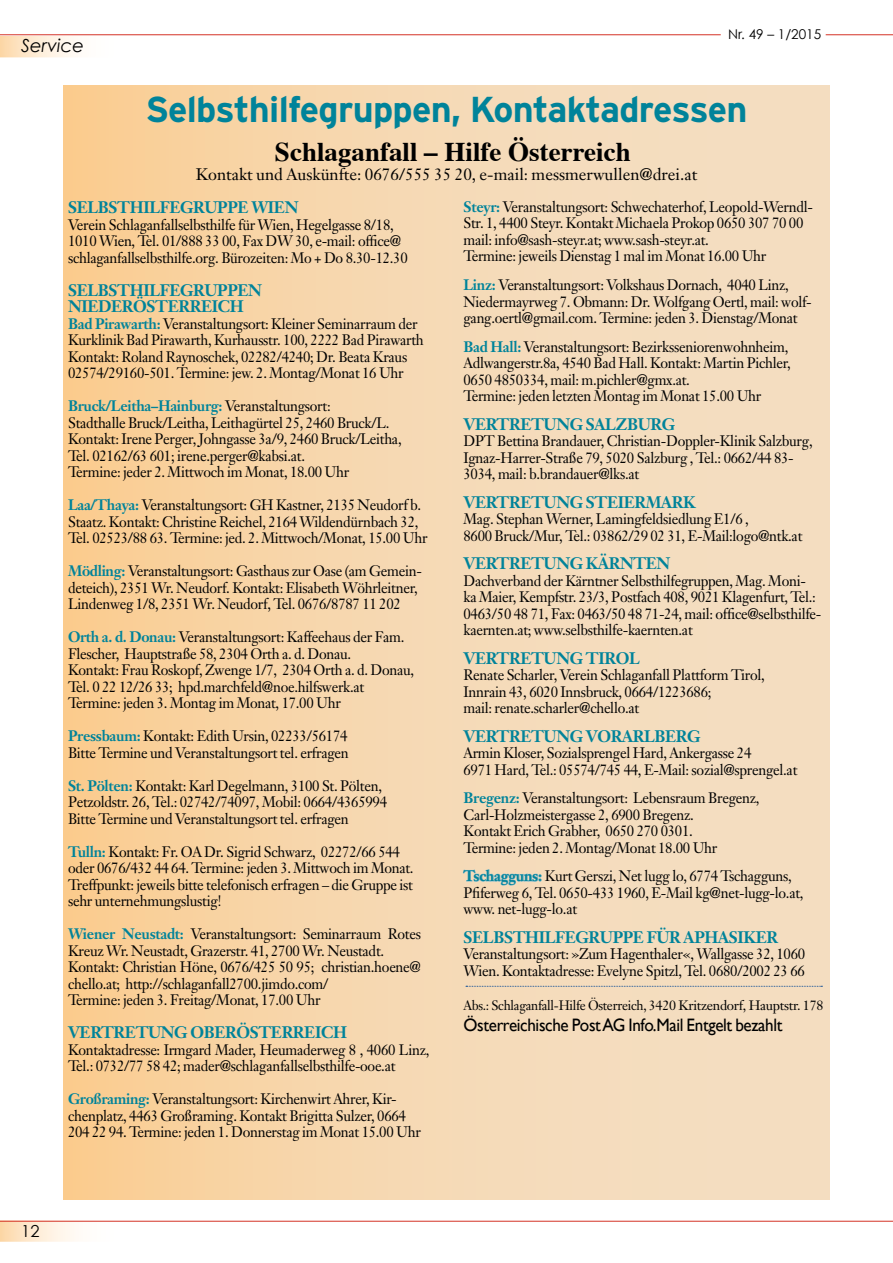
<style>
.page{position:relative;width:893px;height:1263px;background:#fff}
.page>*{position:absolute;margin:0;border:0;box-sizing:border-box;transform-origin:0 0}
.t1{font:700 36px "Interstate";letter-spacing:-.02em;color:#00839a}
.t2{font:700 27px "Times";color:#000}
.t3{font:18px "Gill Sans";letter-spacing:-.02em;color:#000;scale:.95 1}
.t4{font:italic 18px "Century Gothic";color:#000}
.t5{font:700 16.5px/16.5px "Janson Text";letter-spacing:-.02em;color:#00839a;scale:.95 1}
.t6{font:16.5px "Janson Text";color:#000}
.t7{font:16.5px "Century Gothic";color:#000}
.t8{font:15px/16.5px "Janson Text";letter-spacing:-.02em;color:#000;scale:.95 1}
.t9{font:13.5px "Janson Text";letter-spacing:-.02em;color:#000;scale:.95 1}
.t10{font:13.5px "Century Gothic";color:#000}
.s1{font-weight:700;color:#00839a}
</style>
<div class="page">
<svg style="left:0;top:1220px;width:128px;height:22px"></svg>
<hr style="left:0;top:34px;width:721px;height:1px;background:#d43225">
<hr style="left:826px;top:34px;width:67px;height:1px;background:#d43225">
<hr style="left:0;top:1221px;width:893px;height:1px;background:#d43225">
<svg style="left:0;top:36px;width:76px;height:21px;background:#feebd3"></svg>
<div style="left:64px;top:85px;width:765px;height:1114px;background:linear-gradient(to right,#facf98,#f3e1ca)"></div>
<svg style="left:463px;top:869px;width:78px;height:17px"></svg>
<svg style="left:466px;top:986px;width:356px;height:1px"></svg>
<p class="t4" style="left:21px;top:34px;width:65px">Service</p>
<p class="t10" style="left:728px;top:26px;width:95px">Nr. 49 – 1/2015</p>
<h1 class="t1" style="left:145px;top:89px;width:603px">Selbsthilfegruppen, Kontaktadressen</h1>
<h2 class="t2" style="left:275px;top:126px;width:357px">Schlaganfall – Hilfe Österreich</h2>
<p class="t6" style="left:196px;top:164px;width:503px">Kontakt und Auskünfte: 0676/555 35 20, e-mail: messmerwullen@drei.at</p>
<p class="t5" style="left:68px;top:199px;width:244px">SELBSTHILFEGRUPPE WIEN</p>
<p class="t8" style="left:68px;top:216px;width:359px">Verein Schlaganfallselbsthilfe für Wien, Hegelgasse 8/18,<br>1010 Wien, Tel. 01/888 33 00, Fax DW 30, e-mail: office@ schlaganfallselbsthilfe.org. Bürozeiten: Mo + Do 8.30-12.30</p>
<p class="t5" style="left:68px;top:281px;width:206px">SELBSTHILFEGRUPPEN<br>NIEDERÖSTERREICH</p>
<p class="t8" style="left:68px;top:315px;width:376px"><span class="s1">Bad Pirawarth:</span> Veranstaltungsort: Kleiner Seminarraum der Kurklinik Bad Pirawarth, Kurhausstr. 100, 2222 Bad Pirawarth Kontakt: Roland Raynoschek, 02282/4240; Dr. Beata Kraus 02574/29160-501. Termine: jew. 2. Montag/Monat 16 Uhr</p>
<p class="t8" style="left:68px;top:398px;width:353px"><span class="s1">Bruck/Leitha–Hainburg:</span> Veranstaltungsort:<br>Stadthalle Bruck/Leitha, Leithagürtel 25, 2460 Bruck/L.<br>Kontakt: Irene Perger, Johngasse 3a/9, 2460 Bruck/Leitha, Tel. 02162/63 601; irene.perger@kabsi.at.<br>Termine: jeder 2. Mittwoch im Monat, 18.00 Uhr</p>
<p class="t8" style="left:68px;top:497px;width:380px"><span class="s1">Laa/Thaya:</span> Veranstaltungsort: GH Kastner, 2135 Neudorf b.<br>Staatz. Kontakt: Christine Reichel, 2164 Wildendürnbach 32,<br>Tel. 02523/88 63. Termine: jed. 2. Mittwoch/Monat, 15.00 Uhr</p>
<p class="t8" style="left:68px;top:563px;width:373px"><span class="s1">Mödling:</span> Veranstaltungsort: Gasthaus zur Oase (am Gemein&shy;deteich), 2351 Wr. Neudorf. Kontakt: Elisabeth Wöhrleitner,<br>Lindenweg 1/8, 2351 Wr. Neudorf, Tel. 0676/8787 11 202</p>
<p class="t8" style="left:68px;top:629px;width:366px"><span class="s1">Orth a. d. Donau:</span> Veranstaltungsort: Kaffeehaus der Fam.<br>Flescher, Hauptstraße 58, 2304 Orth a. d. Donau.<br>Kontakt: Frau Roskopf, Zwenge 1/7, 2304 Orth a. d. Donau, Tel. 0 22 12/26 33; hpd.marchfeld@noe.hilfswerk.at Termine: jeden 3. Montag im Monat, 17.00 Uhr</p>
<p class="t8" style="left:68px;top:728px;width:297px"><span class="s1">Pressbaum:</span> Kontakt: Edith Ursin, 02233/56174<br>Bitte Termine und Veranstaltungsort tel. erfragen</p>
<p class="t8" style="left:68px;top:777px;width:337px"><span class="s1">St. Pölten:</span> Kontakt: Karl Degelmann, 3100 St. Pölten,<br>Petzoldstr. 26, Tel.: 02742/74097, Mobil: 0664/4365994<br>Bitte Termine und Veranstaltungsort tel. erfragen</p>
<p class="t8" style="left:68px;top:843px;width:365px"><span class="s1">Tulln:</span> Kontakt: Fr. OA Dr. Sigrid Schwarz, 02272/66 544 oder 0676/432 44 64. Termine: jeden 3. Mittwoch im Monat.<br>Treffpunkt: jeweils bitte telefonisch erfragen – die Gruppe ist sehr unternehmungslustig!</p>
<p class="t8" style="left:68px;top:926px;width:373px"><span class="s1">Wiener Neustadt:</span> Veranstaltungsort: Seminarraum Rotes Kreuz Wr. Neustadt, Grazerstr. 41, 2700 Wr. Neustadt.<br>Kontakt: Christian Höne, 0676/425 50 95; christian.hoene@ chello.at; http://schlaganfall2700.jimdo.com/<br>Termine: jeden 3. Freitag/Monat, 17.00 Uhr</p>
<p class="t5" style="left:68px;top:1024px;width:295px">VERTRETUNG OBERÖSTERREICH</p>
<p class="t8" style="left:68px;top:1041px;width:382px">Kontaktadresse: Irmgard Mader, Heumaderweg 8 , 4060 Linz,<br>Tel.: 0732/77 58 42; mader@schlaganfallselbsthilfe-ooe.at</p>
<p class="t8" style="left:68px;top:1091px;width:373px"><span class="s1">Großraming:</span> Veranstaltungsort: Kirchenwirt Ahrer, Kir&shy;chenplatz, 4463 Großraming. Kontakt Brigitta Sulzer, 0664<br>204 22 94. Termine: jeden 1. Donnerstag im Monat 15.00 Uhr</p>
<p class="t7" style="left:21px;top:1221px;width:20px">12</p>
<p class="t8" style="left:463px;top:198px;width:369px"><span class="s1">Steyr:</span> Veranstaltungsort: Schwechaterhof, Leopold-Werndl-Str. 1, 4400 Steyr. Kontakt Michaela Prokop 0650 307 70 00 mail: info@sash-steyr.at; www.sash-steyr.at.<br>Termine: jeweils Dienstag 1 mal im Monat 16.00 Uhr</p>
<p class="t8" style="left:463px;top:276px;width:368px"><span class="s1">Linz:</span> Veranstaltungsort: Volkshaus Dornach, 4040 Linz,<br>Niedermayrweg 7. Obmann: Dr. Wolfgang Oertl, mail: wolf&shy;gang.oertl@gmail.com. Termine: jeden 3. Dienstag/Monat</p>
<p class="t8" style="left:463px;top:338px;width:346px"><span class="s1">Bad Hall:</span> Veranstaltungsort: Bezirksseniorenwohnheim, Adlwangerstr.8a, 4540 Bad Hall. Kontakt: Martin Pichler, 0650 4850334, mail: m.pichler@gmx.at.<br>Termine: jeden letzten Montag im Monat 15.00 Uhr</p>
<p class="t5" style="left:463px;top:415px;width:224px">VERTRETUNG SALZBURG</p>
<p class="t8" style="left:463px;top:432px;width:369px">DPT Bettina Brandauer, Christian-Doppler-Klinik Salzburg,<br>Ignaz-Harrer-Straße 79, 5020 Salzburg , Tel.: 0662/44 83-<br>3034, mail: b.brandauer@lks.at</p>
<p class="t5" style="left:463px;top:493px;width:246px">VERTRETUNG STEIERMARK</p>
<p class="t8" style="left:463px;top:510px;width:358px">Mag. Stephan Werner, Lamingfeldsiedlung E1/6 ,<br>8600 Bruck/Mur, Tel.: 03862/29 02 31, E-Mail:logo@ntk.at</p>
<p class="t5" style="left:463px;top:555px;width:219px">VERTRETUNG KÄRNTEN</p>
<p class="t8" style="left:463px;top:572px;width:378px">Dachverband der Kärntner Selbsthilfegruppen, Mag. Moni&shy;ka Maier, Kempfstr. 23/3, Postfach 408, 9021 Klagenfurt, Tel.:<br>0463/50 48 71, Fax: 0463/50 48 71-24, mail: office@selbsthilfe&shy;kaernten.at; www.selbsthilfe-kaernten.at</p>
<p class="t5" style="left:463px;top:649px;width:187px">VERTRETUNG TIROL</p>
<p class="t8" style="left:463px;top:666px;width:319px">Renate Scharler, Verein Schlaganfall Plattform Tirol,<br>Innrain 43, 6020 Innsbruck, 0664/1223686;<br>mail: renate.scharler@chello.at</p>
<p class="t5" style="left:463px;top:727px;width:251px">VERTRETUNG VORARLBERG</p>
<p class="t8" style="left:463px;top:744px;width:353px">Armin Kloser, Sozialsprengel Hard, Ankergasse 24<br>6971 Hard, Tel.: 05574/745 44, E-Mail: sozial@sprengel.at</p>
<p class="t8" style="left:463px;top:789px;width:313px"><span class="s1">Bregenz:</span> Veranstaltungsort: Lebensraum Bregenz, Carl-Holzmeistergasse 2, 6900 Bregenz.<br>Kontakt Erich Grabher, 0650 270 0301.<br>Termine: jeden 2. Montag/Monat 18.00 Uhr</p>
<p class="t8" style="left:463px;top:867px;width:359px"><span class="s1">Tschagguns:</span> Kurt Gerszi, Net lugg lo, 6774 Tschagguns,<br>Pfiferweg 6, Tel. 0650-433 1960, E-Mail kg@net-lugg-lo.at, www. net-lugg-lo.at</p>
<p class="t5" style="left:463px;top:928px;width:333px">SELBSTHILFEGRUPPE FÜR APHASIKER</p>
<p class="t8" style="left:463px;top:945px;width:361px">Veranstaltungsort: »Zum Hagenthaler«, Wallgasse 32, 1060<br>Wien. Kontaktadresse: Evelyne Spitzl, Tel. 0680/2002 23 66</p>
<p class="t9" style="left:463px;top:997px;width:380px">Abs.: Schlaganfall-Hilfe Österreich, 3420 Kritzendorf, Hauptstr. 178</p>
<p class="t3" style="left:463px;top:1014px;width:337px">Österreichische Post AG Info.Mail Entgelt bezahlt</p>
</div>
